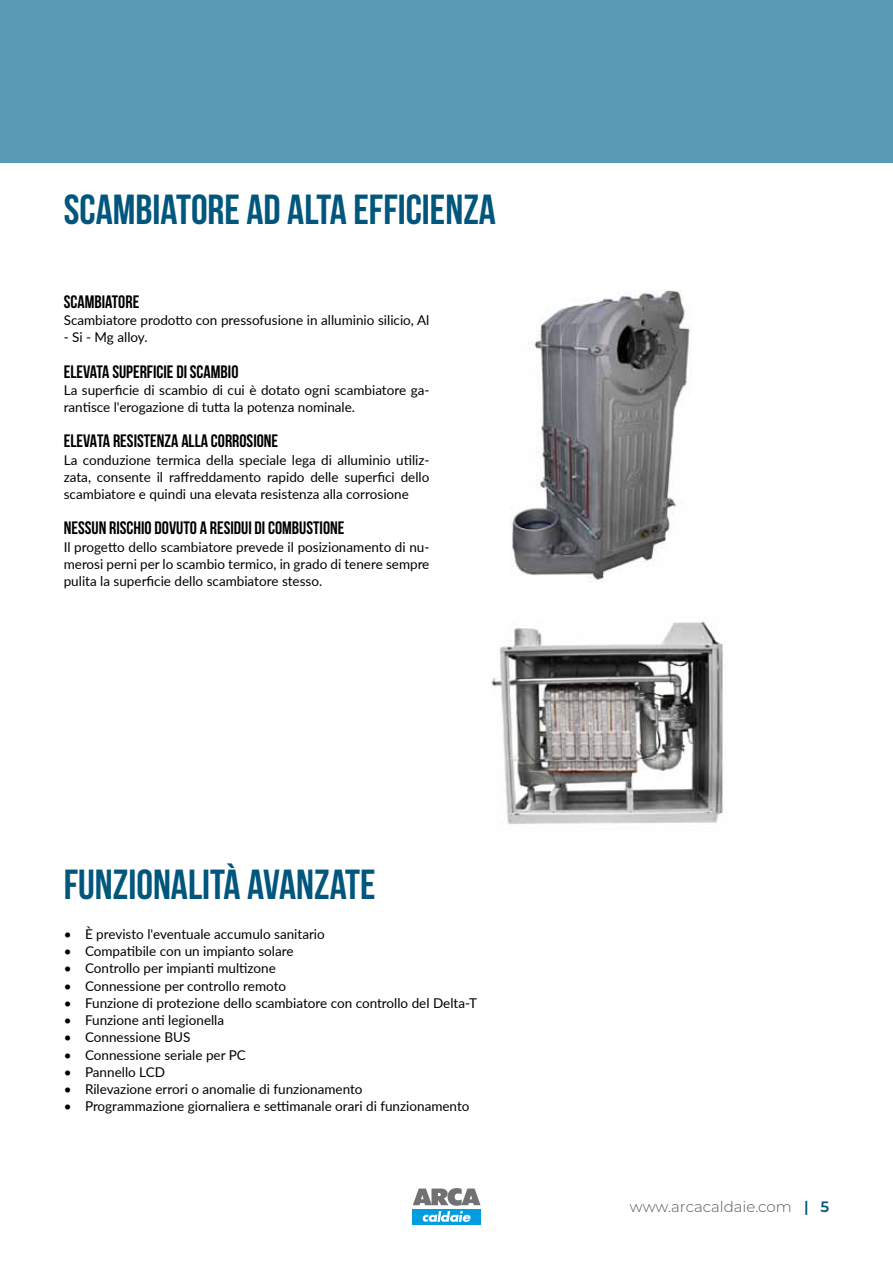
<style>
.page{position:relative;width:893px;height:1263px;background:#fff}
.page>*{position:absolute;margin:0;border:0;box-sizing:border-box;transform-origin:0 0}
.t1{font:700 42px "Bebas Neue";color:#00567c}
.t2{font:700 18px "Bebas Neue";color:#000}
.t3{font:300 15px "Montserrat";color:#58585a}
.t4{font:13.5px/17.2px "Lato";color:#000;text-align:justify}
.s1{font-weight:600;color:#00567c}
</style>
<div class="page">
<img style="left:511px;top:291px;width:180px;height:291px">
<img style="left:491px;top:621px;width:234px;height:204px">
<div style="left:0;top:0;width:893px;height:162px;background:#5a9ab4"></div>
<div style="left:412px;top:1209px;width:68px;height:15px;background:#009ee0"></div>
<svg style="left:413px;top:1188px;width:67px;height:34px"></svg>
<h1 class="t1" style="left:64px;top:186px;width:434px">SCAMBIATORE AD ALTA EFFICIENZA</h1>
<h2 class="t2" style="left:64px;top:292px;width:77px">SCAMBIATORE</h2>
<p class="t4" style="left:64px;top:311px;width:367px">Scambiatore prodotto con pressofusione in alluminio silicio, Al</p>
<p class="t4" style="left:64px;top:328px;width:85px">- Si - Mg alloy.</p>
<h2 class="t2" style="left:64px;top:362px;width:176px">ELEVATA SUPERFICIE DI SCAMBIO</h2>
<p class="t4" style="left:64px;top:381px;width:367px">La superficie di scambio di cui è dotato ogni scambiatore ga&shy;rantisce l'erogazione di tutta la potenza nominale.</p>
<h2 class="t2" style="left:64px;top:431px;width:216px">ELEVATA RESISTENZA ALLA CORROSIONE</h2>
<p class="t4" style="left:64px;top:451px;width:367px">La conduzione termica della speciale lega di alluminio utiliz&shy;zata, consente il raffreddamento rapido delle superfici dello scambiatore e quindi una elevata resistenza alla corrosione</p>
<h2 class="t2" style="left:64px;top:518px;width:282px">NESSUN RISCHIO DOVUTO A RESIDUI DI COMBUSTIONE</h2>
<p class="t4" style="left:64px;top:538px;width:367px">Il progetto dello scambiatore prevede il posizionamento di nu&shy;merosi perni per lo scambio termico, in grado di tenere sempre pulita la superficie dello scambiatore stesso.</p>
<h1 class="t1" style="left:64px;top:861px;width:313px">FUNZIONALITÀ AVANZATE</h1>
<p class="t4" style="left:64px;top:925px;width:263px">• È previsto l'eventuale accumulo sanitario</p>
<p class="t4" style="left:64px;top:942px;width:231px">• Compatibile con un impianto solare</p>
<p class="t4" style="left:64px;top:959px;width:214px">• Controllo per impianti multizone</p>
<p class="t4" style="left:64px;top:976px;width:224px">• Connessione per controllo remoto</p>
<p class="t4" style="left:64px;top:994px;width:415px">• Funzione di protezione dello scambiatore con controllo del Delta-T</p>
<p class="t4" style="left:64px;top:1011px;width:162px">• Funzione anti legionella</p>
<p class="t4" style="left:64px;top:1028px;width:128px">• Connessione BUS</p>
<p class="t4" style="left:64px;top:1045px;width:184px">• Connessione seriale per PC</p>
<p class="t4" style="left:64px;top:1063px;width:103px">• Pannello LCD</p>
<p class="t4" style="left:64px;top:1080px;width:300px">• Rilevazione errori o anomalie di funzionamento</p>
<p class="t4" style="left:64px;top:1097px;width:407px">• Programmazione giornaliera e settimanale orari di funzionamento</p>
<p class="t3" style="left:630px;top:1196px;width:201px">www.arcacaldaie.com <span class="s1">| 5</span></p>
</div>
